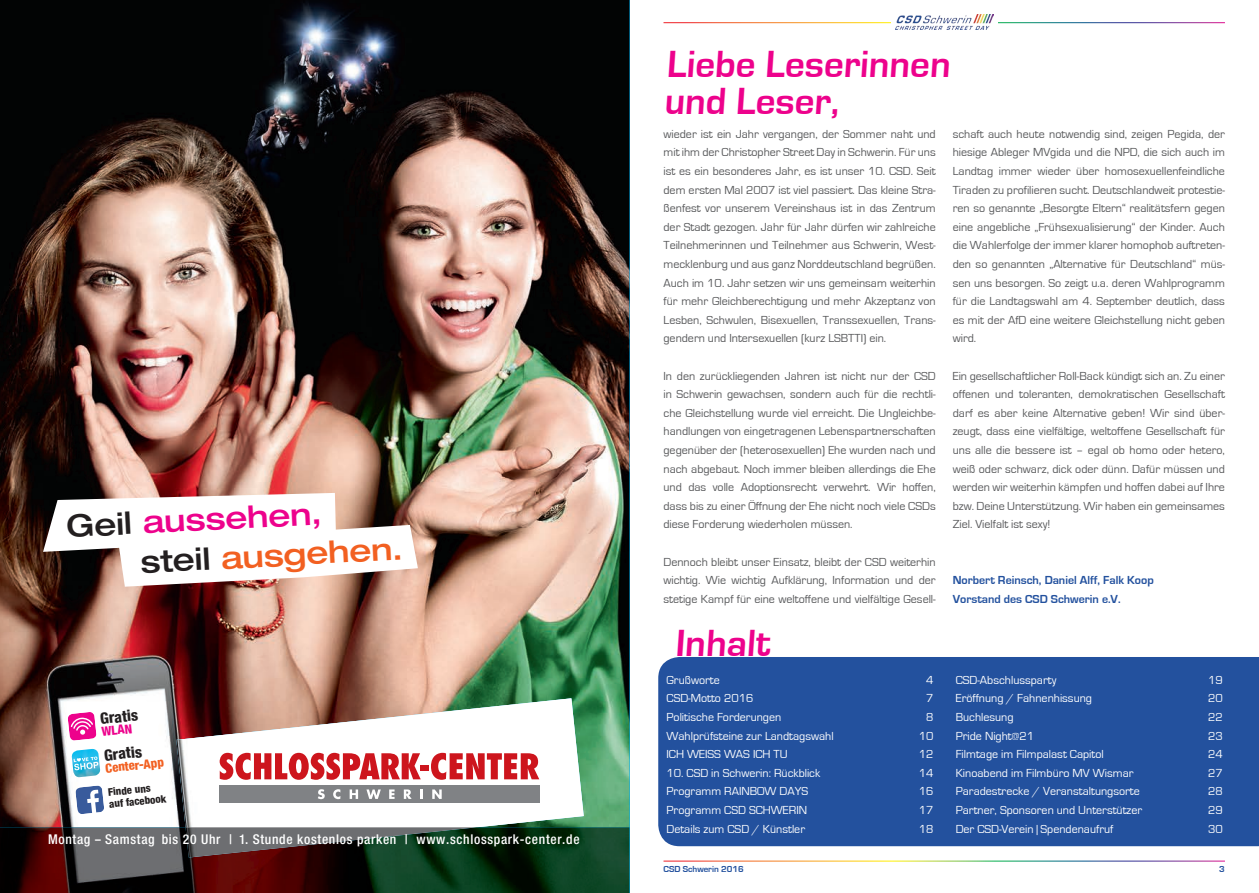
<style>
.page{position:relative;width:1259px;height:893px;background:#fff}
.page>*{position:absolute;margin:0;border:0;box-sizing:border-box;transform-origin:0 0}
.t1{font:700 39px/36.6px "Eurostile";color:#ed028c}
.t2{font:500 expanded 30.75px/39.6px "Helvetica Neue";color:#231f20}
.t3{font:800 condensed 15.6px "Helvetica Neue";color:#231f20}
.t4{font:500 condensed 13.5px "Helvetica Neue";letter-spacing:.05em;color:#fff}
.t5{font:800 condensed 12.75px "Helvetica Neue";color:#f26021}
.t6{font:800 condensed 12.75px "Helvetica Neue";color:#ed028c}
.t7{font:12px/18.6px "Eurostile";color:#57585a;text-align:justify}
.t8{font:12px "Eurostile";color:#fff}
.t9{font:700 12px/18.6px "Eurostile";color:#23519e}
.t10{font:800 condensed 10.65px/12px "Helvetica Neue";color:#231f20}
.t11{font:700 9px "Eurostile";color:#23519e}
.s1{color:#ed028c}
.s2{color:#f26021}
</style>
<div class="page">
<img style="left:895px;top:14px;width:98px;height:15px">
<div style="left:658px;top:657px;width:601px;height:189px;background:#23519e"></div>
<img style="left:0;top:0;width:629px;height:893px">
<svg style="left:176px;top:827px;width:408px;height:30px;background:#05260e"></svg>
<img style="left:176px;top:698px;width:408px;height:129px">
<div style="left:220px;top:785px;width:320px;height:18px;background:#808285"></div>
<svg style="left:220px;top:753px;width:201px;height:27px"></svg>
<div style="left:420px;top:765px;width:8px;height:6px;background:#cd151d"></div>
<svg style="left:431px;top:753px;width:108px;height:27px"></svg>
<svg style="left:318px;top:789px;width:7px;height:10px"></svg>
<svg style="left:333px;top:789px;width:7px;height:10px"></svg>
<svg style="left:350px;top:789px;width:8px;height:10px"></svg>
<svg style="left:366px;top:789px;width:15px;height:10px"></svg>
<svg style="left:389px;top:789px;width:5px;height:10px"></svg>
<svg style="left:404px;top:789px;width:8px;height:10px"></svg>
<svg style="left:420px;top:789px;width:2px;height:10px"></svg>
<svg style="left:432px;top:789px;width:10px;height:10px"></svg>
<svg style="left:75px;top:786px;width:29px;height:28px"></svg>
<svg style="left:67px;top:712px;width:29px;height:28px"></svg>
<img style="left:71px;top:749px;width:29px;height:28px">
<svg style="left:74px;top:756px;width:24px;height:14px"></svg>
<img style="left:185px;top:827px;width:291px;height:30px">
<svg style="left:43px;top:493px;width:375px;height:94px"></svg>
<h2 class="t2" style="left:137px;top:502px;width:264px;text-indent:-72px;rotate:-3deg">Geil <span class="s1">aussehen,<br></span>steil <span class="s2">ausgehen.</span></h2>
<h3 class="t3" style="left:99px;top:709px;width:40px;rotate:-6deg">Gratis</h3>
<p class="t6" style="left:101px;top:724px;width:32px;rotate:-6deg">WLAN</p>
<h3 class="t3" style="left:103px;top:746px;width:40px;rotate:-6deg">Gratis</h3>
<p class="t5" style="left:105px;top:760px;width:60px;rotate:-6deg">Center-App</p>
<p class="t10" style="left:107px;top:786px;width:59px;rotate:-6deg">Finde uns auf facebook</p>
<p class="t4" style="left:48px;top:831px;width:533px">Montag – Samstag bis 20 Uhr | 1. Stunde kostenlos parken | www.schlosspark-center.de</p>
<h1 class="t1" style="left:664px;top:47px;width:290px">Liebe Leserinnen und Leser,</h1>
<p class="t7" style="left:663px;top:125px;width:274px">wieder ist ein Jahr vergangen, der Sommer naht und mit ihm der Christopher Street Day in Schwerin. Für uns ist es ein besonderes Jahr, es ist unser 10. CSD. Seit dem ersten Mal 2007 ist viel passiert. Das kleine Stra&shy;ßenfest vor unserem Vereinshaus ist in das Zentrum der Stadt gezogen. Jahr für Jahr dürfen wir zahlreiche Teilnehmerinnen und Teilnehmer aus Schwerin, West&shy;mecklenburg und aus ganz Norddeutschland begrüßen.<br>Auch im 10. Jahr setzen wir uns gemeinsam weiterhin für mehr Gleichberechtigung und mehr Akzeptanz von Lesben, Schwulen, Bisexuellen, Transsexuellen, Trans&shy;gendern und Intersexuellen (kurz LSBTTI) ein.</p>
<p class="t7" style="left:663px;top:366px;width:274px">In den zurückliegenden Jahren ist nicht nur der CSD in Schwerin gewachsen, sondern auch für die rechtli&shy;che Gleichstellung wurde viel erreicht. Die Ungleichbe&shy;handlungen von eingetragenen Lebenspartnerschaften gegenüber der (heterosexuellen) Ehe wurden nach und nach abgebaut. Noch immer bleiben allerdings die Ehe und das volle Adoptionsrecht verwehrt. Wir hoffen, dass bis zu einer Öffnung der Ehe nicht noch viele CSDs diese Forderung wiederholen müssen.</p>
<p class="t7" style="left:663px;top:552px;width:274px">Dennoch bleibt unser Einsatz, bleibt der CSD weiterhin wichtig. Wie wichtig Aufklärung, Information und der stetige Kampf für eine weltoffene und vielfältige Gesell-</p>
<h1 class="t1" style="left:675px;top:626px;width:99px">Inhalt</h1>
<p class="t8" style="left:666px;top:673px;width:55px">Grußworte</p>
<p class="t8" style="left:926px;top:673px;width:9px">4</p>
<p class="t8" style="left:666px;top:692px;width:88px">CSD-Motto 2016</p>
<p class="t8" style="left:926px;top:692px;width:9px">7</p>
<p class="t8" style="left:666px;top:710px;width:116px">Politische Forderungen</p>
<p class="t8" style="left:926px;top:710px;width:9px">8</p>
<p class="t8" style="left:666px;top:729px;width:169px">Wahlprüfsteine zur Landtagswahl</p>
<p class="t8" style="left:919px;top:729px;width:16px">10</p>
<p class="t8" style="left:666px;top:748px;width:123px">ICH WEISS WAS ICH TU</p>
<p class="t8" style="left:919px;top:748px;width:16px">12</p>
<p class="t8" style="left:666px;top:766px;width:155px">10. CSD in Schwerin: Rückblick</p>
<p class="t8" style="left:919px;top:766px;width:16px">14</p>
<p class="t8" style="left:666px;top:785px;width:143px">Programm RAINBOW DAYS</p>
<p class="t8" style="left:919px;top:785px;width:16px">16</p>
<p class="t8" style="left:666px;top:803px;width:142px">Programm CSD SCHWERIN</p>
<p class="t8" style="left:919px;top:803px;width:16px">17</p>
<p class="t8" style="left:666px;top:822px;width:140px">Details zum CSD / Künstler</p>
<p class="t8" style="left:919px;top:822px;width:16px">18</p>
<p class="t7" style="left:952px;top:125px;width:274px">schaft auch heute notwendig sind, zeigen Pegida, der hiesige Ableger MVgida und die NPD, die sich auch im Landtag immer wieder über homosexuellenfeindliche Tiraden zu profilieren sucht. Deutschlandweit protestie&shy;ren so genannte „Besorgte Eltern“ realitätsfern gegen eine angebliche „Frühsexualisierung“ der Kinder. Auch die Wahlerfolge der immer klarer homophob auftreten&shy;den so genannten „Alternative für Deutschland“ müs&shy;sen uns besorgen. So zeigt u.a. deren Wahlprogramm für die Landtagswahl am 4. September deutlich, dass es mit der AfD eine weitere Gleichstellung nicht geben wird.</p>
<p class="t7" style="left:952px;top:366px;width:274px">Ein gesellschaftlicher Roll-Back kündigt sich an. Zu einer offenen und toleranten, demokratischen Gesellschaft darf es aber keine Alternative geben! Wir sind über&shy;zeugt, dass eine vielfältige, weltoffene Gesellschaft für uns alle die bessere ist – egal ob homo oder hetero, weiß oder schwarz, dick oder dünn. Dafür müssen und werden wir weiterhin kämpfen und hoffen dabei auf Ihre bzw. Deine Unterstützung. Wir haben ein gemeinsames Ziel. Vielfalt ist sexy!</p>
<p class="t9" style="left:952px;top:571px;width:202px">Norbert Reinsch, Daniel Alff, Falk Koop<br>Vorstand des CSD Schwerin e.V.</p>
<p class="t8" style="left:955px;top:673px;width:102px">CSD-Abschlussparty</p>
<p class="t8" style="left:1208px;top:673px;width:16px">19</p>
<p class="t8" style="left:955px;top:692px;width:138px">Eröffnung / Fahnenhissung</p>
<p class="t8" style="left:1208px;top:692px;width:16px">20</p>
<p class="t8" style="left:955px;top:710px;width:59px">Buchlesung</p>
<p class="t8" style="left:1208px;top:710px;width:16px">22</p>
<p class="t8" style="left:955px;top:729px;width:80px">Pride Night@21</p>
<p class="t8" style="left:1208px;top:729px;width:16px">23</p>
<p class="t8" style="left:955px;top:748px;width:150px">Filmtage im Filmpalast Capitol</p>
<p class="t8" style="left:1208px;top:748px;width:16px">24</p>
<p class="t8" style="left:955px;top:766px;width:179px">Kinoabend im Filmbüro MV Wismar</p>
<p class="t8" style="left:1208px;top:766px;width:16px">27</p>
<p class="t8" style="left:955px;top:785px;width:186px">Paradestrecke / Veranstaltungsorte</p>
<p class="t8" style="left:1208px;top:785px;width:16px">28</p>
<p class="t8" style="left:955px;top:803px;width:188px">Partner, Sponsoren und Unterstützer</p>
<p class="t8" style="left:1208px;top:803px;width:16px">29</p>
<p class="t8" style="left:955px;top:822px;width:159px">Der CSD-Verein | Spendenaufruf</p>
<p class="t8" style="left:1208px;top:822px;width:16px">30</p>
<p class="t11" style="left:663px;top:864px;width:82px">CSD Schwerin 2016</p>
<p class="t11" style="left:1219px;top:864px;width:7px">3</p>
</div>
